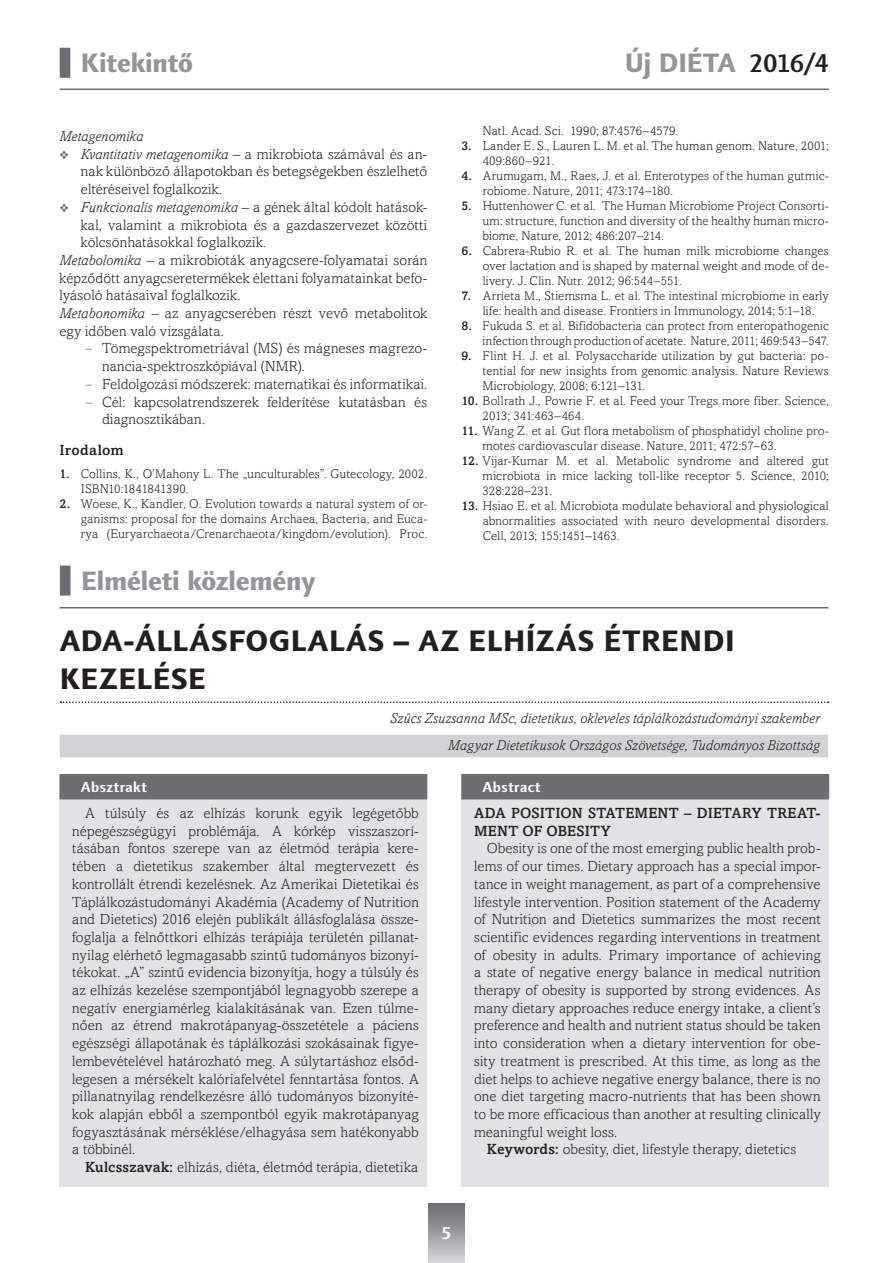
<style>
.page{position:relative;width:893px;height:1263px;background:#fff}
.page>*{position:absolute;margin:0;border:0;box-sizing:border-box;transform-origin:0 0}
.t1{font:800 30px/37.5px "Finnegan";letter-spacing:.025em;color:#231f20}
.t2{font:800 27px "Finnegan";letter-spacing:-.005em;color:#939598}
.t3{font:700 18px "Finnegan";color:#fff}
.t4{font:300 14.7px/17.7px "Amasis";letter-spacing:.01em;color:#231f20;text-align:justify}
.t5{font:italic 300 14.7px/26.2px "Amasis";letter-spacing:.01em;color:#231f20;text-align:right}
.t6{font:500 14.7px/17.7px "Amasis";letter-spacing:.015em;color:#231f20}
.t7{font:700 14.7px "Finnegan";letter-spacing:.03em;color:#fff}
.t8{font:500 14.7px "Amasis";letter-spacing:.035em;color:#231f20}
.t9{font:300 12.75px/15px "Amasis";letter-spacing:.015em;color:#231f20;text-align:justify}
.s1{font-weight:500;color:#231f20}
.s2{color:#6c6d70}
.s3{font-style:italic}
.s4{font-size:12px;color:#6c6d70}
.s5{font-weight:500}
</style>
<div class="page">
<div style="left:428px;top:1203px;width:37px;height:60px;background:linear-gradient(to bottom,#65676b,#d4d5d7)"></div>
<hr style="left:60px;top:89px;width:769px;height:1px;background:#6c6d70">
<div style="left:60px;top:48px;width:10px;height:30px;background:#6c6d70"></div>
<div style="left:60px;top:565px;width:11px;height:30px;background:#6c6d70"></div>
<hr style="left:60px;top:607px;width:768px;height:1px;background:#6c6d70">
<svg style="left:60px;top:701px;width:768px;height:2px"></svg>
<div style="left:60px;top:735px;width:768px;height:22px;background:#d1d2d4"></div>
<div style="left:60px;top:774px;width:367px;height:412px;background:#e1e2e4"></div>
<div style="left:60px;top:774px;width:367px;height:25px;background:#6c6d70"></div>
<div style="left:461px;top:774px;width:368px;height:412px;background:#e1e2e4"></div>
<div style="left:461px;top:774px;width:368px;height:25px;background:#6c6d70"></div>
<h2 class="t2" style="left:81px;top:47px;width:114px">Kitekintő</h2>
<h2 class="t2" style="left:625px;top:47px;width:205px">Új DIÉTA <span class="s1">2016/4</span></h2>
<p class="t5" style="left:60px;top:123px;width:85px">Metagenomika</p>
<p class="t4" style="left:81px;top:145px;width:348px;text-indent:-21px"><span class="s2">❖</span> <span class="s3">Kvantitativ metagenomika</span> – a mikrobiota számával és an&shy;nak különböző állapotokban és betegségekben észlelhető eltéréseivel foglalkozik.</p>
<p class="t4" style="left:60px;top:198px;width:369px"><span class="s2">❖</span> <span class="s3">Funkcionalis metagenomika</span> – a gének által kódolt hatások-</p>
<p class="t4" style="left:81px;top:216px;width:348px">kal, valamint a mikrobiota és a gazdaszervezet közötti</p>
<p class="t4" style="left:81px;top:233px;width:187px">kölcsönhatásokkal foglalkozik.</p>
<p class="t4" style="left:60px;top:251px;width:369px"><span class="s3">Metabolomika –</span> a mikrobioták anyagcsere-folyamatai során</p>
<p class="t4" style="left:60px;top:269px;width:369px">képződött anyagcseretermékek élettani folyamatainkat befo-</p>
<p class="t4" style="left:60px;top:286px;width:183px">lyásoló hatásaival foglalkozik.</p>
<p class="t4" style="left:60px;top:304px;width:369px"><span class="s3">Metabonomika –</span> az anyagcserében részt vevő metabolitok</p>
<p class="t4" style="left:60px;top:322px;width:166px">egy időben való vizsgálata.</p>
<p class="t4" style="left:85px;top:339px;width:344px"><span class="s4">−</span> Tömegspektrometriával (MS) és mágneses magrezo-</p>
<p class="t4" style="left:102px;top:357px;width:204px">nancia-spektroszkópiával (NMR).</p>
<p class="t4" style="left:85px;top:375px;width:344px"><span class="s4">−</span> Feldolgozási módszerek: matematikai és informatikai.</p>
<p class="t4" style="left:85px;top:393px;width:344px"><span class="s4">−</span> Cél: kapcsolatrendszerek felderítése kutatásban és</p>
<p class="t4" style="left:102px;top:410px;width:105px">diagnosztikában.</p>
<p class="t8" style="left:60px;top:441px;width:66px">Irodalom</p>
<p class="t9" style="left:81px;top:466px;width:348px;text-indent:-21px"><span class="s5">1.</span> Collins, K., O’Mahony L. The „unculturables”. Gutecology, 2002.<br>ISBN10:1841841390.</p>
<p class="t9" style="left:81px;top:496px;width:348px;text-indent:-21px"><span class="s5">2.</span> Woese, K., Kandler, O. Evolution towards a natural system of or&shy;ganisms: proposal for the domains Archaea, Bacteria, and Euca&shy;rya (Euryarchaeota/Crenarchaeota/kingdom/evolution). Proc.</p>
<p class="t9" style="left:483px;top:123px;width:197px">Natl. Acad. Sci. 1990; 87:4576–4579.</p>
<p class="t9" style="left:483px;top:138px;width:348px;text-indent:-21px"><span class="s5">3.</span> Lander E. S., Lauren L. M. et al. The human genom. Nature, 2001;<br>409:860–921.</p>
<p class="t9" style="left:483px;top:168px;width:348px;text-indent:-21px"><span class="s5">4.</span> Arumugam, M., Raes, J. et al. Enterotypes of the human gutmic&shy;robiome. Nature, 2011; 473:174–180.</p>
<p class="t9" style="left:483px;top:198px;width:348px;text-indent:-21px"><span class="s5">5.</span> Huttenhower C. et al. The Human Microbiome Project Consorti&shy;um: structure, function and diversity of the healthy human micro&shy;biome, Nature, 2012; 486:207–214.</p>
<p class="t9" style="left:483px;top:243px;width:348px;text-indent:-21px"><span class="s5">6.</span> Cabrera-Rubio R. et al. The human milk microbiome changes over lactation and is shaped by maternal weight and mode of de&shy;livery. J. Clin. Nutr. 2012; 96:544–551.</p>
<p class="t9" style="left:461px;top:288px;width:369px;text-align:center"><span class="s5">7.</span> Arrieta M., Stiemsma L. et al. The intestinal microbiome in early life: health and disease. Frontiers in Immunology, 2014; 5:1–18.</p>
<p class="t9" style="left:461px;top:318px;width:369px;text-align:right"><span class="s5">8.</span> Fukuda S. et al. Bifidobacteria can protect from enteropathogenic infection through production of acetate. Nature, 2011; 469:543–547.</p>
<p class="t9" style="left:483px;top:348px;width:348px;text-indent:-21px"><span class="s5">9.</span> Flint H. J. et al. Polysaccharide utilization by gut bacteria: po&shy;tential for new insights from genomic analysis. Nature Reviews Microbiology, 2008; 6:121–131.</p>
<p class="t9" style="left:483px;top:393px;width:348px;text-indent:-21px"><span class="s5">10.</span> Bollrath J., Powrie F. et al. Feed your Tregs more fiber. Science,<br>2013; 341:463–464.</p>
<p class="t9" style="left:483px;top:423px;width:348px;text-indent:-21px"><span class="s5">11.</span> Wang Z. et al. Gut flora metabolism of phosphatidyl choline pro&shy;motes cardiovascular disease. Nature, 2011; 472:57–63.</p>
<p class="t9" style="left:483px;top:453px;width:348px;text-indent:-21px"><span class="s5">12.</span> Vijar-Kumar M. et al. Metabolic syndrome and altered gut microbiota in mice lacking toll-like receptor 5. Science, 2010; 328:228–231.</p>
<p class="t9" style="left:483px;top:498px;width:348px;text-indent:-21px"><span class="s5">13.</span> Hsiao E. et al. Microbiota modulate behavioral and physiological abnormalities associated with neuro developmental disorders.<br>Cell, 2013; 155:1451–1463.</p>
<h2 class="t2" style="left:81px;top:565px;width:235px">Elméleti közlemény</h2>
<h1 class="t1" style="left:60px;top:622px;width:676px">ADA-ÁLLÁSFOGLALÁS – AZ ELHÍZÁS ÉTRENDI<br>KEZELÉSE</h1>
<p class="t5" style="left:390px;top:705px;width:431px">Szűcs Zsuzsanna MSc, dietetikus, okleveles táplálkozástudományi szakember<br>Magyar Dietetikusok Országos Szövetsége, Tudományos Bizottság</p>
<p class="t7" style="left:81px;top:778px;width:68px">Absztrakt</p>
<p class="t4" style="left:72px;top:804px;width:348px;text-indent:13px">A túlsúly és az elhízás korunk egyik legégetőbb népegészségügyi problémája. A kórkép visszaszorí&shy;tásában fontos szerepe van az életmód terápia kere&shy;tében a dietetikus szakember által megtervezett és kontrollált étrendi kezelésnek. Az Amerikai Dietetikai és Táplálkozástudományi Akadémia (Academy of Nutrition and Dietetics) 2016 elején publikált állásfoglalása össze&shy;foglalja a felnőttkori elhízás terápiája területén pillanat&shy;nyilag elérhető legmagasabb szintű tudományos bizonyí&shy;tékokat. „A” szintű evidencia bizonyítja, hogy a túlsúly és az elhízás kezelése szempontjából legnagyobb szerepe a negatív energiamérleg kialakításának van. Ezen túlme&shy;nően az étrend makrotápanyag-összetétele a páciens egészségi állapotának és táplálkozási szokásainak figye&shy;lembevételével határozható meg. A súlytartáshoz elsőd&shy;legesen a mérsékelt kalóriafelvétel fenntartása fontos. A pillanatnyilag rendelkezésre álló tudományos bizonyíté&shy;kok alapján ebből a szempontból egyik makrotápanyag fogyasztásának mérséklése/elhagyása sem hatékonyabb a többinél.</p>
<p class="t4" style="left:85px;top:1158px;width:335px"><span class="s5">Kulcsszavak:</span> elhízás, diéta, életmód terápia, dietetika</p>
<p class="t7" style="left:483px;top:778px;width:59px">Abstract</p>
<p class="t6" style="left:474px;top:804px;width:348px">ADA POSITION STATEMENT – DIETARY TREAT-<br>MENT OF OBESITY</p>
<p class="t4" style="left:487px;top:839px;width:335px">Obesity is one of the most emerging public health prob-</p>
<p class="t4" style="left:474px;top:857px;width:348px">lems of our times. Dietary approach has a special impor-</p>
<p class="t4" style="left:474px;top:875px;width:348px">tance in weight management, as part of a comprehensive</p>
<p class="t4" style="left:474px;top:892px;width:348px">lifestyle intervention. Position statement of the Academy</p>
<p class="t4" style="left:474px;top:910px;width:348px">of Nutrition and Dietetics summarizes the most recent</p>
<p class="t4" style="left:474px;top:928px;width:348px">scientific evidences regarding interventions in treatment</p>
<p class="t4" style="left:474px;top:946px;width:348px">of obesity in adults. Primary importance of achieving</p>
<p class="t4" style="left:474px;top:963px;width:348px">a state of negative energy balance in medical nutrition</p>
<p class="t4" style="left:474px;top:981px;width:348px">therapy of obesity is supported by strong evidences. As</p>
<p class="t4" style="left:474px;top:999px;width:348px">many dietary approaches reduce energy intake, a client’s</p>
<p class="t4" style="left:474px;top:1016px;width:348px">preference and health and nutrient status should be taken</p>
<p class="t4" style="left:474px;top:1034px;width:348px">into consideration when a dietary intervention for obe-</p>
<p class="t4" style="left:474px;top:1052px;width:348px">sity treatment is prescribed. At this time, as long as the</p>
<p class="t4" style="left:474px;top:1069px;width:348px">diet helps to achieve negative energy balance, there is no</p>
<p class="t4" style="left:474px;top:1087px;width:348px">one diet targeting macro-nutrients that has been shown</p>
<p class="t4" style="left:474px;top:1105px;width:348px">to be more efficacious than another at resulting clinically</p>
<p class="t4" style="left:474px;top:1123px;width:145px">meaningful weight loss.</p>
<p class="t4" style="left:487px;top:1140px;width:311px"><span class="s5">Keywords:</span> obesity, diet, lifestyle therapy, dietetics</p>
<p class="t3" style="left:442px;top:1222px;width:11px">5</p>
</div>
